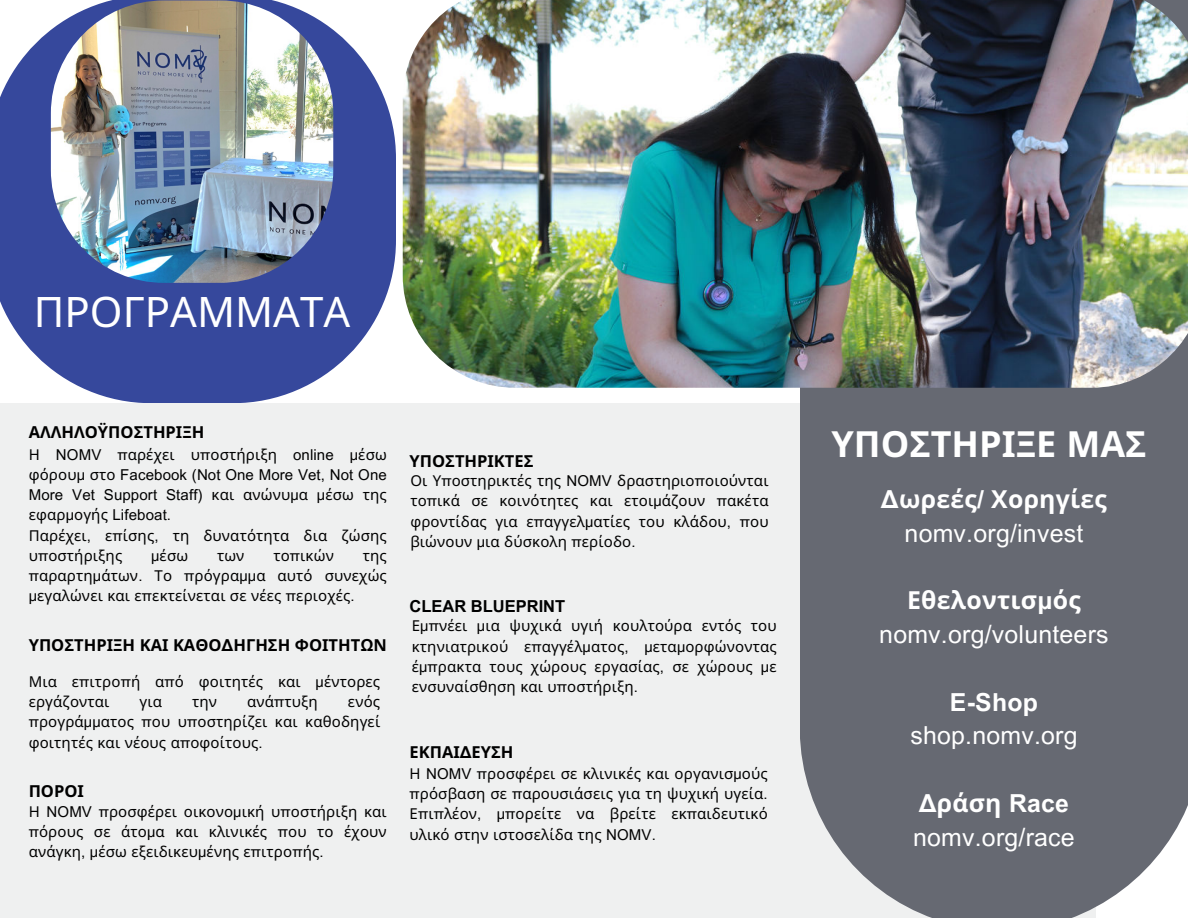
<style>
.page{position:relative;width:1188px;height:918px;background:#fff}
.page>*{position:absolute;margin:0;border:0;box-sizing:border-box;transform-origin:0 0}
.t1{font:42px "Noto Sans";color:#fff}
.t2{font:700 36px "Noto Sans";color:#fff}
.t3{font:24.9px/33.8px "Arial MT Pro";letter-spacing:.01em;color:#fff}
.t4{font:700 24.9px "Noto Sans";letter-spacing:.01em;color:#fff}
.t5{font:700 24.9px "Arial MT Pro";color:#fff}
.t6{font:700 16.5px "Noto Sans";color:#000}
.t7{font:700 16.5px "Arial MT Pro";color:#000}
.t8{font:15px/20.2px "Noto Sans";letter-spacing:.01em;color:#000;text-align:justify}
.t9{font:15px/20.2px "Arial MT Pro";letter-spacing:.01em;color:#000;text-align:justify}
.s1{font-family:"Arial MT Pro"}
.s2{font-family:"Noto Sans"}
.s3{font-weight:700}
.s4{font-family:"Noto Sans";font-weight:700}
</style>
<div class="page">
<div style="left:0;top:403px;width:1096px;height:515px;background:#eff0f0"></div>
<div style="left:800px;top:388px;width:388px;height:530px;background:#666972"></div>
<img style="left:403px;top:0;width:785px;height:388px">
<svg style="left:0;top:0;width:396px;height:403px;fill:#36489c"></svg>
<img style="left:51px;top:0;width:282px;height:283px;border-radius:113px">
<h1 class="t1" style="left:34px;top:283px;width:318px">ΠΡΟΓΡΑΜΜΑΤΑ</h1>
<p class="t6" style="left:29px;top:421px;width:177px">ΑΛΛΗΛΟΫΠΟΣΤΗΡΙΞΗ</p>
<p class="t8" style="left:29px;top:444px;width:360px">Η <span class="s1">NOMV π</span>αρέχει υ<span class="s1">π</span>οστήριξη <span class="s1">online μ</span>έσω</p>
<p class="t9" style="left:29px;top:465px;width:360px"><span class="s2">φόρου</span>μ <span class="s2">στο</span> Facebook (Not One More Vet, Not One More Vet Support Staff) <span class="s2">και ανώνυ</span>μ<span class="s2">α</span> μ<span class="s2">έσω της εφαρ</span>μ<span class="s2">ογής</span> Lifeboat.</p>
<p class="t8" style="left:29px;top:525px;width:360px">Παρέχει<span class="s1">,</span> ε<span class="s1">π</span>ίσης<span class="s1">,</span> τη δυνατότητα δια ζώσης υ<span class="s1">π</span>οστήριξης</p>
<p class="t8" style="left:151px;top:546px;width:38px"><span class="s1">μ</span>έσω</p>
<p class="t8" style="left:217px;top:546px;width:29px">των</p>
<p class="t8" style="left:273px;top:546px;width:62px">το<span class="s1">π</span>ικών</p>
<p class="t8" style="left:29px;top:546px;width:360px;text-indent:334px">της <span class="s1">π</span>αραρτη<span class="s1">μ</span>άτων<span class="s1">.</span> Το <span class="s1">π</span>ρόγρα<span class="s1">μμ</span>α αυτό συνεχώς <span class="s1">μ</span>εγαλώνει και ε<span class="s1">π</span>εκτείνεται σε νέες <span class="s1">π</span>εριοχές<span class="s1">.</span></p>
<p class="t6" style="left:29px;top:633px;width:360px">ΥΠΟΣΤΗΡΙΞΗ ΚΑΙ ΚΑΘΟ<span class="s1">Δ</span>ΗΓΗΣΗ ΦΟΙΤΗΤ<span class="s1">Ω</span>Ν</p>
<p class="t8" style="left:29px;top:672px;width:353px">Μια ε<span class="s1">π</span>ιτρο<span class="s1">π</span>ή α<span class="s1">π</span>ό φοιτητές και <span class="s1">μ</span>έντορες εργάζονται</p>
<p class="t8" style="left:29px;top:692px;width:353px;text-indent:319px">ενός <span class="s1">π</span>ρογρά<span class="s1">μμ</span>ατος <span class="s1">π</span>ου υ<span class="s1">π</span>οστηρίζει και καθοδηγεί φοιτητές και νέους α<span class="s1">π</span>οφοίτους<span class="s1">.</span></p>
<p class="t8" style="left:140px;top:692px;width:24px">για</p>
<p class="t8" style="left:192px;top:692px;width:26px">την</p>
<p class="t8" style="left:247px;top:692px;width:72px">ανά<span class="s1">π</span>τυξη</p>
<p class="t6" style="left:29px;top:780px;width:57px">ΠΟΡΟΙ</p>
<p class="t8" style="left:29px;top:801px;width:360px">Η <span class="s1">NOMV π</span>ροσφέρει οικονο<span class="s1">μ</span>ική υ<span class="s1">π</span>οστήριξη και <span class="s1">π</span>όρους σε άτο<span class="s1">μ</span>α και κλινικές <span class="s1">π</span>ου το έχουν ανάγκη<span class="s1">, μ</span>έσω εξειδικευ<span class="s1">μ</span>ένης ε<span class="s1">π</span>ιτρο<span class="s1">π</span>ής<span class="s1">.</span></p>
<p class="t6" style="left:410px;top:449px;width:125px">ΥΠΟΣΤΗΡΙΚΤΕΣ</p>
<p class="t8" style="left:410px;top:471px;width:360px">Οι Υ<span class="s1">π</span>οστηρικτές της <span class="s1">NOMV</span> δραστηριο<span class="s1">π</span>οιούνται το<span class="s1">π</span>ικά σε κοινότητες και ετοι<span class="s1">μ</span>άζουν <span class="s1">π</span>ακέτα φροντίδας για ε<span class="s1">π</span>αγγελ<span class="s1">μ</span>ατίες του κλάδου<span class="s1">, π</span>ου βιώνουν <span class="s1">μ</span>ια δύσκολη <span class="s1">π</span>ερίοδο<span class="s1">.</span></p>
<p class="t7" style="left:410px;top:597px;width:157px">CLEAR BLUEPRINT</p>
<p class="t8" style="left:412px;top:616px;width:366px">Ε<span class="s1">μπ</span>νέει <span class="s1">μ</span>ια ψυχικά υγιή κουλτούρα εντός του κτηνιατρικού ε<span class="s1">π</span>αγγέλ<span class="s1">μ</span>ατος<span class="s1">, μ</span>ετα<span class="s1">μ</span>ορφώνοντας έ<span class="s1">μπ</span>ρακτα τους χώρους εργασίας<span class="s1">,</span> σε χώρους <span class="s1">μ</span>ε ενσυναίσθηση και υ<span class="s1">π</span>οστήριξη<span class="s1">.</span></p>
<p class="t6" style="left:410px;top:740px;width:106px">ΕΚΠΑΙ<span class="s1">Δ</span>ΕΥΣΗ</p>
<p class="t8" style="left:410px;top:764px;width:360px">Η <span class="s1">NOMV π</span>ροσφέρει σε κλινικές και οργανισ<span class="s1">μ</span>ούς <span class="s1">π</span>ρόσβαση σε <span class="s1">π</span>αρουσιάσεις για τη ψυχική υγεία<span class="s1">.<br></span>Ε<span class="s1">π</span>ι<span class="s1">π</span>λέον<span class="s1">, μπ</span>ορείτε να βρείτε εκ<span class="s1">π</span>αιδευτικό υλικό στην ιστοσελίδα της <span class="s1">NOMV.</span></p>
<h2 class="t2" style="left:831px;top:418px;width:317px">ΥΠΟΣΤΗΡΙΞΕ ΜΑΣ</h2>
<h3 class="t4" style="left:881px;top:482px;width:227px"><span class="s1">Δ</span>ωρεές<span class="s1">/</span> Χορηγίες</h3>
<h3 class="t3" style="left:905px;top:518px;width:180px">nomv.org/invest</h3>
<h3 class="t4" style="left:907px;top:583px;width:175px">Εθελοντισ<span class="s1">μ</span>ός</h3>
<h3 class="t3" style="left:879px;top:619px;width:231px">nomv.org/volunteers</h3>
<h3 class="t5" style="left:950px;top:687px;width:90px">E-Shop</h3>
<h3 class="t3" style="left:910px;top:720px;width:169px">shop.nomv.org</h3>
<h3 class="t3" style="left:913px;top:788px;width:163px"><span class="s3">Δ</span><span class="s4">ράση</span> <span class="s3">Race </span>nomv.org/race</h3>
</div>
